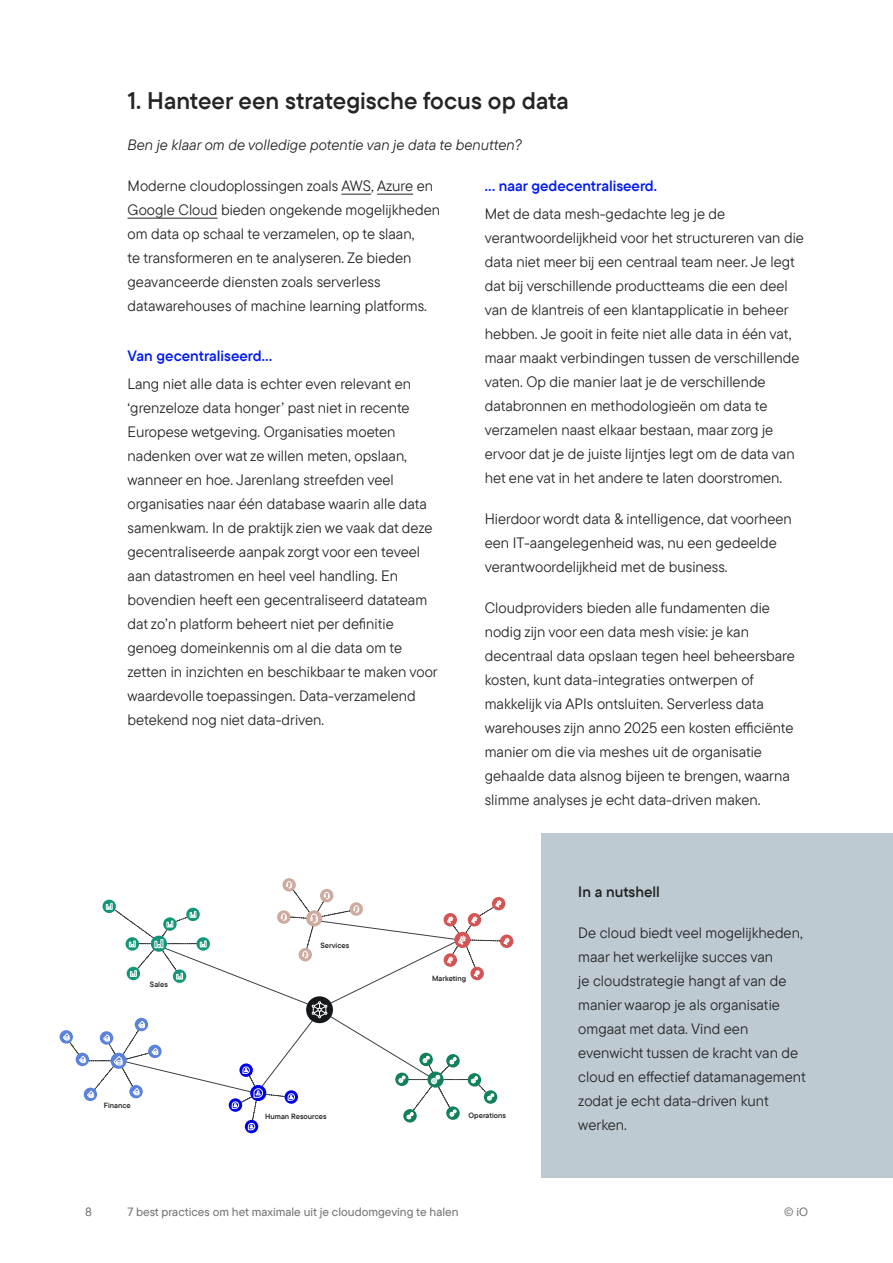
<style>
.page{position:relative;width:893px;height:1263px;background:#fff}
.page>*{position:absolute;margin:0;border:0;box-sizing:border-box;transform-origin:0 0}
.t1{font:24px "TT Commons Pro Db";color:#242424}
.t2{font:15px/24px "TT Commons Pro";color:#242424}
.t3{font:italic 15px "TT Commons Pro";color:#242424}
.t4{font:15px "TT Commons Pro Db";color:#001aef}
.t5{font:15px "TT Commons Pro Db";color:#242424}
.t6{font:500 12px "TT Commons Pro";color:#747474}
.t7{font:7.65px "TT Commons Pro Db";color:#231f20}
</style>
<div class="page">
<hr style="left:341px;top:194px;width:30px;height:1px;background:#242424">
<hr style="left:377px;top:194px;width:36px;height:1px;background:#242424">
<hr style="left:128px;top:218px;width:89px;height:1px;background:#242424">
<div style="left:541px;top:833px;width:352px;height:345px;background:#bdcad1"></div>
<svg style="left:245px;top:1120px;width:13px;height:13px"></svg>
<div style="left:500px;top:934px;width:13px;height:14px;background:#d35454;border-radius:50%"></div>
<div style="left:60px;top:1030px;width:13px;height:13px;background:#5b83db;border-radius:50%"></div>
<svg style="left:282px;top:878px;width:14px;height:13px"></svg>
<svg style="left:63px;top:881px;width:447px;height:249px"></svg>
<h1 class="t1" style="left:128px;top:83px;width:443px">1. Hanteer een strategische focus op data</h1>
<p class="t3" style="left:128px;top:134px;width:396px">Ben je klaar om de volledige potentie van je data te benutten?</p>
<p class="t2" style="left:128px;top:174px;width:314px">Moderne cloudoplossingen zoals AWS, Azure en Google Cloud bieden ongekende mogelijkheden om data op schaal te verzamelen, op te slaan,<br>te transformeren en te analyseren. Ze bieden geavanceerde diensten zoals serverless datawarehouses of machine learning platforms.</p>
<p class="t4" style="left:128px;top:344px;width:146px">Van gecentraliseerd…</p>
<p class="t2" style="left:128px;top:372px;width:312px">Lang niet alle data is echter even relevant en ‘grenzeloze data honger’ past niet in recente Europese wetgeving. Organisaties moeten nadenken over wat ze willen meten, opslaan, wanneer en hoe. Jarenlang streefden veel organisaties naar één database waarin alle data samenkwam. In de praktijk zien we vaak dat deze gecentraliseerde aanpak zorgt voor een teveel aan datastromen en heel veel handling. En bovendien heeft een gecentraliseerd datateam dat zo’n platform beheert niet per definitie genoeg domeinkennis om al die data om te zetten in inzichten en beschikbaar te maken voor waardevolle toepassingen. Data-verzamelend betekend nog niet data-driven.</p>
<p class="t4" style="left:485px;top:175px;width:174px">… naar gedecentraliseerd.</p>
<p class="t2" style="left:485px;top:202px;width:321px">Met de data mesh-gedachte leg je de verantwoordelijkheid voor het structureren van die data niet meer bij een centraal team neer. Je legt dat bij verschillende productteams die een deel van de klantreis of een klantapplicatie in beheer hebben. Je gooit in feite niet alle data in één vat, maar maakt verbindingen tussen de verschillende vaten. Op die manier laat je de verschillende databronnen en methodologieën om data te verzamelen naast elkaar bestaan, maar zorg je ervoor dat je de juiste lijntjes legt om de data van het ene vat in het andere te laten doorstromen.</p>
<p class="t2" style="left:485px;top:507px;width:309px">Hierdoor wordt data &amp; intelligence, dat voorheen een IT-aangelegenheid was, nu een gedeelde verantwoordelijkheid met de business.</p>
<p class="t2" style="left:485px;top:596px;width:312px">Cloudproviders bieden alle fundamenten die nodig zijn voor een data mesh visie: je kan decentraal data opslaan tegen heel beheersbare kosten, kunt data-integraties ontwerpen of makkelijk via APIs ontsluiten. Serverless data warehouses zijn anno 2025 een kosten efficiënte manier om die via meshes uit de organisatie gehaalde data alsnog bijeen te brengen, waarna slimme analyses je echt data-driven maken.</p>
<p class="t7" style="left:150px;top:978px;width:19px">Sales</p>
<p class="t7" style="left:104px;top:1100px;width:29px">Finance</p>
<p class="t7" style="left:320px;top:940px;width:30px">Services</p>
<p class="t7" style="left:265px;top:1111px;width:63px">Human Resources</p>
<p class="t7" style="left:432px;top:973px;width:35px">Marketing</p>
<p class="t7" style="left:469px;top:1109px;width:39px">Operations</p>
<p class="t5" style="left:578px;top:880px;width:83px">In a nutshell</p>
<p class="t2" style="left:578px;top:920px;width:229px">De cloud biedt veel mogelijkheden, maar het werkelijke succes van<br>je cloudstrategie hangt af van de manier waarop je als organisatie omgaat met data. Vind een evenwicht tussen de kracht van de cloud en effectief datamanagement zodat je echt data-driven kunt werken.</p>
<p class="t6" style="left:85px;top:1203px;width:8px">8</p>
<p class="t6" style="left:128px;top:1203px;width:332px">7 best practices om het maximale uit je cloudomgeving te halen</p>
<p class="t6" style="left:784px;top:1203px;width:25px">© iO</p>
</div>
